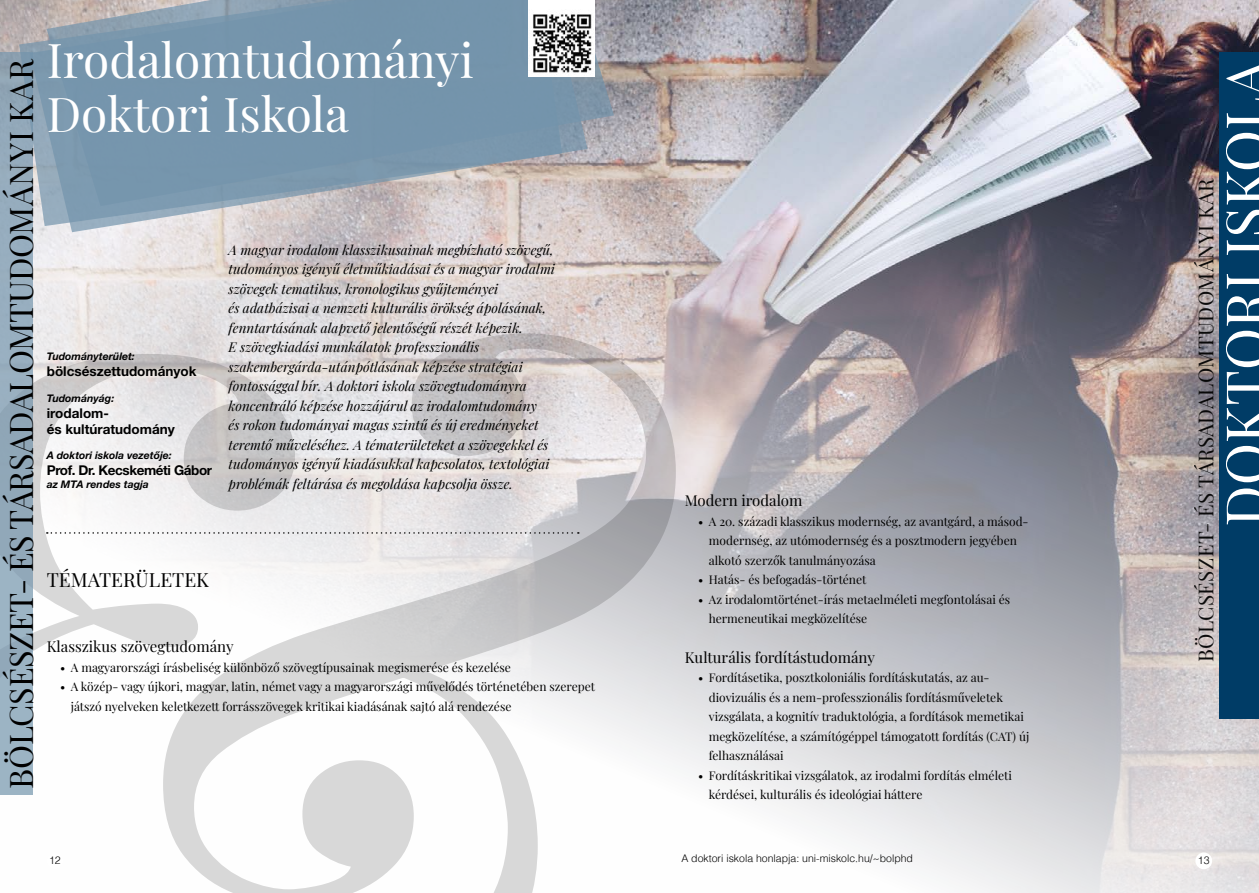
<style>
.page{position:relative;width:1259px;height:893px;background:#fff}
.page>*{position:absolute;margin:0;border:0;box-sizing:border-box;transform-origin:0 0}
.t1{font:1031.85px "Playfair Display";color:#000}
.t2{font:57.3px "Playfair Display";color:#fff}
.t3{font:47.7px/53.8px "Playfair Display";color:#fff}
.t4{font:32.4px "Playfair Display";letter-spacing:-.01em;color:#000}
.t5{font:20.7px "Playfair Display";letter-spacing:.02em;color:#000}
.t6{font:19.5px "Playfair Display";color:#000}
.t7{font:15px "Playfair Display";color:#000}
.t8{font:italic 13.5px/19.5px "Playfair Display";color:#000}
.t9{font:700 13.5px/16.2px "Helvetica 75";color:#000}
.t10{font:700 13.5px "Helvetica 75";letter-spacing:-.03em;color:#000}
.t11{font:12px/19.5px "Playfair Display";color:#000}
.t12{font:italic 700 10.5px "Helvetica 75";color:#000}
.t13{font:300 10.5px "H Helvetica";color:#000}
</style>
<div class="page">
<img style="left:0;top:0;width:1259px;height:893px">
<svg style="left:30px;top:0;width:557px;height:232px;background:#c2c2c7"></svg>
<svg style="left:47px;top:0;width:567px;height:206px;background:#829bae"></svg>
<div style="left:0;top:52px;width:33px;height:743px;background:linear-gradient(to bottom,#91a7b8,#a0b8c8)"></div>
<div style="left:1219px;top:52px;width:40px;height:667px;background:#003c66"></div>
<svg style="left:47px;top:532px;width:532px;height:2px"></svg>
<div style="left:47px;top:852px;width:16px;height:17px;background:#fff;border-radius:50%"></div>
<div style="left:1195px;top:852px;width:17px;height:17px;background:#fff;border-radius:50%"></div>
<div style="left:528px;top:0;width:67px;height:77px;background:#fff"></div>
<img style="left:533px;top:14px;width:59px;height:59px">
<h3 class="t3" style="left:47px;top:29px;width:428px">Irodalomtudományi<br>Doktori Iskola</h3>
<h3 class="t4" style="left:-4px;top:788px;width:731px;rotate:-90deg">BÖLCSÉSZET- ÉS TÁRSADALOMTUDOMÁNYI KAR</h3>
<h2 class="t2" style="left:1201px;top:527px;width:469px;rotate:-90deg">DOKTORI ISKOLA</h2>
<h3 class="t5" style="left:1189px;top:662px;width:485px;rotate:-90deg">BÖLCSÉSZET- ÉS TÁRSADALOMTUDOMÁNYI KAR</h3>
<p class="t8" style="left:229px;top:239px;width:328px">A magyar irodalom klasszikusainak megbízható szövegű, tudományos igényű életműkiadásai és a magyar irodalmi szövegek tematikus, kronologikus gyűjteményei<br>és adatbázisai a nemzeti kulturális örökség ápolásának, fenntartásának alapvető jelentőségű részét képezik.<br>E szövegkiadási munkálatok professzionális szakembergárda-utánpótlásának képzése stratégiai fontossággal bír. A doktori iskola szövegtudományra koncentráló képzése hozzájárul az irodalomtudomány<br>és rokon tudományai magas szintű és új eredményeket teremtő műveléséhez. A tématerületeket a szövegekkel és tudományos igényű kiadásukkal kapcsolatos, textológiai problémák feltárása és megoldása kapcsolja össze.</p>
<h1 class="t1" style="left:-167px;top:-118px;width:865px">&amp;</h1>
<p class="t12" style="left:47px;top:350px;width:90px">Tudományterület:</p>
<p class="t9" style="left:47px;top:363px;width:151px">bölcsészettudományok</p>
<p class="t12" style="left:47px;top:391px;width:69px">Tudományág:</p>
<p class="t9" style="left:47px;top:404px;width:129px">irodalom-<br>és kultúratudomány</p>
<p class="t12" style="left:47px;top:449px;width:126px">A doktori iskola vezetője:</p>
<p class="t10" style="left:47px;top:462px;width:167px">Prof. Dr. Kecskeméti Gábor</p>
<p class="t12" style="left:47px;top:478px;width:104px">az MTA rendes tagja</p>
<p class="t7" style="left:685px;top:489px;width:119px">Modern irodalom</p>
<p class="t11" style="left:709px;top:511px;width:321px;text-indent:-10px">• A 20. századi klasszikus modernség, az avantgárd, a másod&shy;modernség, az utómodernség és a posztmodern jegyében alkotó szerzők tanulmányozása</p>
<p class="t11" style="left:698px;top:569px;width:170px">• Hatás- és befogadás-történet</p>
<p class="t11" style="left:709px;top:589px;width:303px;text-indent:-10px">• Az irodalomtörténet-írás metaelméleti megfontolásai és hermeneutikai megközelítése</p>
<p class="t7" style="left:685px;top:645px;width:192px">Kulturális fordítástudomány</p>
<p class="t11" style="left:709px;top:667px;width:322px;text-indent:-10px">• Fordításetika, posztkoloniális fordításkutatás, az au&shy;diovizuális és a nem-professzionális fordításműveletek vizsgálata, a kognitív traduktológia, a fordítások memetikai megközelítése, a számítógéppel támogatott fordítás (CAT) új felhasználásai</p>
<p class="t11" style="left:709px;top:765px;width:304px;text-indent:-10px">• Fordításkritikai vizsgálatok, az irodalmi fordítás elméleti kérdései, kulturális és ideológiai háttere</p>
<h3 class="t6" style="left:47px;top:564px;width:164px">TÉMATERÜLETEK</h3>
<p class="t7" style="left:47px;top:635px;width:188px">Klasszikus szövegtudomány</p>
<p class="t11" style="left:60px;top:656px;width:452px">• A magyarországi írásbeliség különböző szövegtípusainak megismerése és kezelése</p>
<p class="t11" style="left:71px;top:676px;width:526px;text-indent:-10px">• A közép- vagy újkori, magyar, latin, német vagy a magyarországi művelődés történetében szerepet játszó nyelveken keletkezett forrásszövegek kritikai kiadásának sajtó alá rendezése</p>
<p class="t13" style="left:49px;top:854px;width:13px">12</p>
<p class="t13" style="left:681px;top:852px;width:233px">A doktori iskola honlapja: uni-miskolc.hu/~bolphd</p>
<p class="t13" style="left:1198px;top:854px;width:13px">13</p>
</div>
